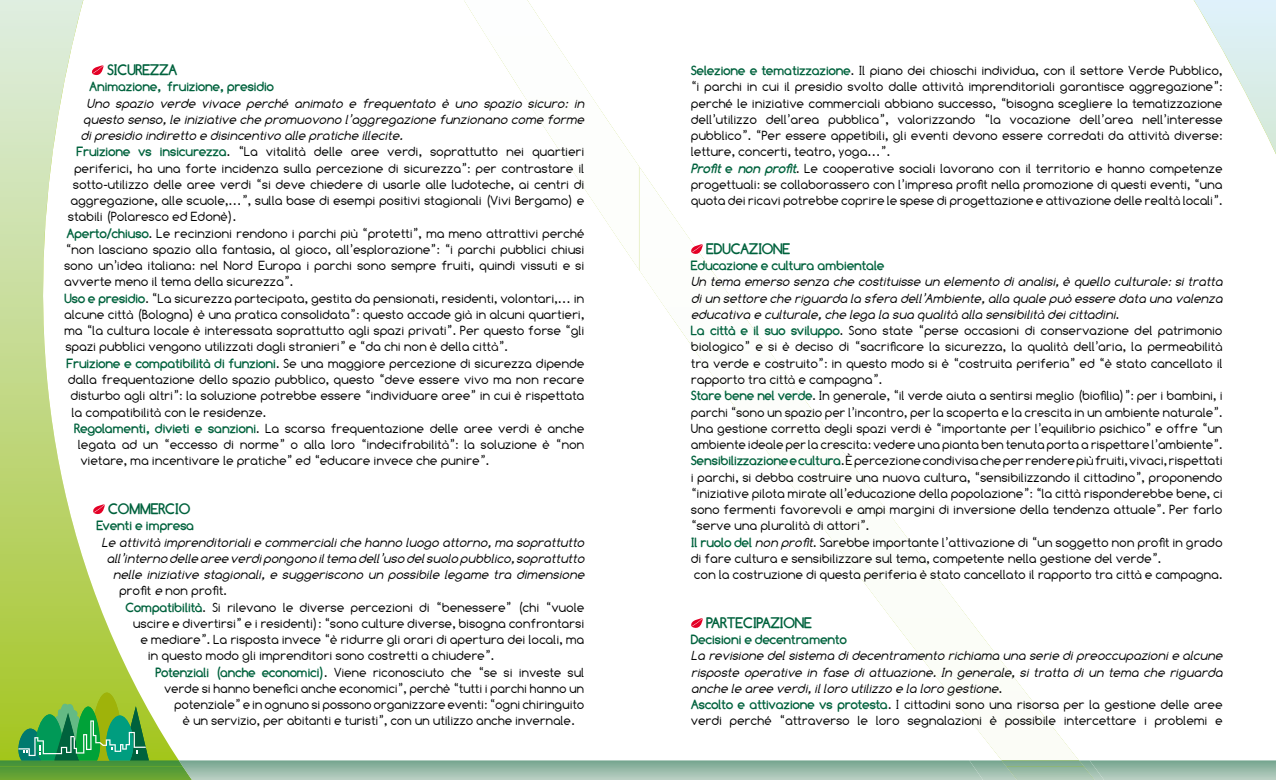
<style>
.page{position:relative;width:1276px;height:780px;background:#fff}
.page>*{position:absolute;margin:0;border:0;box-sizing:border-box;transform-origin:0 0}
.t1{font:700 15px "Comfortaa";color:#00623d}
.t2{font:13.12px/16.2px "Comfortaa";color:#000}
.t3{font:italic 13.12px/16.2px "Comfortaa";color:#000}
.t4{font:700 13.12px "Comfortaa";color:#00623d}
.s1{font-weight:700;color:#00623d}
.s2{font-style:italic}
.s3{font-weight:700;font-style:italic;color:#00623d}
.s4{font-style:normal}
.s5{font-weight:700;font-style:normal;color:#00623d}
</style>
<div class="page">
<svg style="left:0;top:0;width:139px;height:692px"></svg>
<svg style="left:1193px;top:0;width:83px;height:154px"></svg>
<svg style="left:0;top:692px;width:1276px;height:88px"></svg>
<svg style="left:90px;top:65px;width:14px;height:15px"></svg>
<svg style="left:91px;top:504px;width:14px;height:15px"></svg>
<svg style="left:691px;top:244px;width:12px;height:14px"></svg>
<svg style="left:691px;top:618px;width:12px;height:10px"></svg>
<p class="t1" style="left:107px;top:61px;width:71px">SICUREZZA</p>
<p class="t4" style="left:89px;top:79px;width:186px">Animazione, fruizione, presidio</p>
<p class="t3" style="left:87px;top:95px;width:502px">Uno spazio verde vivace perché animato e frequentato è uno spazio sicuro: in</p>
<p class="t3" style="left:83px;top:111px;width:506px">questo senso,le iniziative che promuovono l’aggregazione funzionano come forme</p>
<p class="t3" style="left:81px;top:127px;width:327px">dipresidio indiretto e disincentivo alle pratiche illecite.</p>
<p class="t2" style="left:77px;top:144px;width:509px"><span class="s1">Fruizione vs insicurezza</span>. “La vitalità delle aree verdi, soprattutto nei quartieri</p>
<p class="t2" style="left:74px;top:160px;width:511px">periferici, ha una forte incidenza sulla percezione di sicurezza”: per contrastare il</p>
<p class="t2" style="left:73px;top:176px;width:513px">sotto-utilizzo delle aree verdi “si deve chiedere di usarle alle ludoteche, ai centri di</p>
<p class="t2" style="left:71px;top:192px;width:515px">aggregazione, alle scuole,…”, sulla base di esempi positivi stagionali (Vivi Bergamo) e</p>
<p class="t2" style="left:68px;top:209px;width:170px">stabili (Polaresco ed Edonè).</p>
<p class="t2" style="left:67px;top:225px;width:519px"><span class="s1">Aperto/chiuso</span>. Le recinzioni rendono i parchi più “protetti”, ma meno attrattivi perché</p>
<p class="t2" style="left:66px;top:241px;width:520px">“non lasciano spazio alla fantasia, al gioco, all’esplorazione”: “i parchi pubblici chiusi</p>
<p class="t2" style="left:64px;top:257px;width:521px">sono un’idea italiana: nel Nord Europa i parchi sono sempre fruiti, quindi vissuti e si</p>
<p class="t2" style="left:64px;top:274px;width:231px">avverte meno il tema della sicurezza”.</p>
<p class="t2" style="left:64px;top:290px;width:521px"><span class="s1">Uso e presidio</span>. “La sicurezza partecipata, gestita da pensionati, residenti, volontari,… in</p>
<p class="t2" style="left:64px;top:306px;width:521px">alcune città (Bologna) è una pratica consolidata”: questo accade già in alcuni quartieri,</p>
<p class="t2" style="left:64px;top:322px;width:521px">ma “la cultura locale è interessata soprattutto agli spazi privati”. Per questo forse “gli</p>
<p class="t2" style="left:66px;top:339px;width:444px">spazi pubblici vengono utilizzati dagli stranieri” e “da chi non è della città”.</p>
<p class="t2" style="left:67px;top:355px;width:519px"><span class="s1">Fruizione e compatibilità di funzioni</span>. Se una maggiore percezione di sicurezza dipende</p>
<p class="t2" style="left:68px;top:371px;width:518px">dalla frequentazione dello spazio pubblico, questo “deve essere vivo ma non recare</p>
<p class="t2" style="left:71px;top:387px;width:515px">disturbo agli altri”: la soluzione potrebbe essere “individuare aree” in cui è rispettata</p>
<p class="t2" style="left:72px;top:404px;width:196px">la compatibilità con le residenze.</p>
<p class="t2" style="left:74px;top:420px;width:511px"><span class="s1">Regolamenti, divieti e sanzioni</span>. La scarsa frequentazione delle aree verdi è anche</p>
<p class="t2" style="left:78px;top:436px;width:508px">legata ad un “eccesso di norme” o alla loro “indecifrabilità”: la soluzione è “non</p>
<p class="t2" style="left:81px;top:452px;width:410px">vietare, ma incentivare le pratiche” ed “educare invece che punire”.</p>
<p class="t1" style="left:109px;top:500px;width:83px">COMMERCIO</p>
<p class="t4" style="left:97px;top:518px;width:99px">Eventi e impresa</p>
<p class="t3" style="left:102px;top:534px;width:487px">Le attività imprenditorialie commercialiche hanno luogo attorno,ma soprattutto</p>
<p class="t3" style="left:107px;top:550px;width:482px">all’interno delle aree verdipongono iltema dell’uso delsuolo pubblico,soprattutto</p>
<p class="t3" style="left:113px;top:566px;width:476px">nelle iniziative stagionali, e suggeriscono un possibile legame tra dimensione</p>
<p class="t2" style="left:119px;top:582px;width:109px">profit <span class="s2">e</span> non profit.</p>
<p class="t2" style="left:126px;top:599px;width:460px"><span class="s1">Compatibilità</span>. Si rilevano le diverse percezioni di “benessere” (chi “vuole</p>
<p class="t2" style="left:133px;top:615px;width:453px">uscire e divertirsi” e i residenti): “sono culture diverse, bisogna confrontarsi</p>
<p class="t2" style="left:141px;top:631px;width:445px">e mediare”. La risposta invece “è ridurre gli orari di apertura dei locali, ma</p>
<p class="t2" style="left:148px;top:647px;width:348px">in questo modo gli imprenditori sono costretti a chiudere”.</p>
<p class="t2" style="left:156px;top:664px;width:430px"><span class="s1">Potenziali (anche economici)</span>. Viene riconosciuto che “se si investe sul</p>
<p class="t2" style="left:164px;top:680px;width:421px">verde si hanno benefici anche economici”, perchè “tutti i parchi hanno un</p>
<p class="t2" style="left:174px;top:696px;width:411px">potenziale” e in ognuno si possono organizzare eventi: “ogni chiringuito</p>
<p class="t2" style="left:183px;top:712px;width:393px">è un servizio, per abitanti e turisti”, con un utilizzo anche invernale.</p>
<p class="t2" style="left:691px;top:62px;width:533px"><span class="s1">Selezione e tematizzazione</span>. Il piano dei chioschi individua, con il settore Verde Pubblico, “i parchi in cui il presidio svolto dalle attività imprenditoriali garantisce aggregazione”: perché le iniziative commerciali abbiano successo, “bisogna scegliere la tematizzazione dell’utilizzo dell’area pubblica”, valorizzando “la vocazione dell’area nell’interesse pubblico”. “Per essere appetibili, gli eventi devono essere corredati da attività diverse: letture, concerti, teatro, yoga…”.<br><span class="s3">Profit</span> <span class="s1">e</span> <span class="s3">non profit</span>. Le cooperative sociali lavorano con il territorio e hanno competenze progettuali: se collaborassero con l’impresa profit nella promozione di questi eventi, “una quota dei ricavi potrebbe coprire le spese di progettazione e attivazione delle realtà locali”.</p>
<p class="t1" style="left:706px;top:240px;width:85px">EDUCAZIONE</p>
<p class="t4" style="left:691px;top:258px;width:195px">Educazione e cultura ambientale</p>
<p class="t2" style="left:691px;top:274px;width:536px"><span class="s2">Un tema emerso senza che costituisse un elemento dianalisi,è quello culturale:sitratta diun settore che riguarda la sfera dell’Ambiente,alla quale può essere data una valenza educativa e culturale,che lega la sua qualità alla sensibilità deicittadini</span>.<br><span class="s1">La città e il suo sviluppo</span>. Sono state “perse occasioni di conservazione del patrimonio biologico” e si è deciso di “sacrificare la sicurezza, la qualità dell’aria, la permeabilità tra verde e costruito”: in questo modo si è “costruita periferia” ed “è stato cancellato il rapporto tra città e campagna”.<br><span class="s1">Stare bene nel verde</span>. In generale, “il verde aiuta a sentirsi meglio (biofilia)”: per i bambini, i parchi “sono un spazio per l’incontro, per la scoperta e la crescita in un ambiente naturale”.<br>Una gestione corretta degli spazi verdi è “importante per l’equilibrio psichico” e offre “un ambiente ideale per la crescita: vedere una pianta ben tenuta porta a rispettare l’ambiente”.<br><span class="s1">Sensibilizzazione e cultura</span>. È percezione condivisa che per rendere più fruiti, vivaci, rispettati i parchi, si debba costruire una nuova cultura, “sensibilizzando il cittadino”, proponendo “iniziative pilota mirate all’educazione della popolazione”: “la città risponderebbe bene, ci sono fermenti favorevoli e ampi margini di inversione della tendenza attuale”. Per farlo “serve una pluralità di attori”.<br><span class="s1">Il ruolo del</span> <span class="s2">non profit</span>. Sarebbe importante l’attivazione di “un soggetto non profit in grado di fare cultura e sensibilizzare sul tema, competente nella gestione del verde”.<br>con la costruzione di questa periferia è stato cancellato il rapporto tra città e campagna.</p>
<p class="t1" style="left:706px;top:614px;width:107px">PARTECIPAZIONE</p>
<p class="t4" style="left:691px;top:632px;width:157px">Decisioni e decentramento</p>
<p class="t3" style="left:691px;top:647px;width:536px">La revisione delsistema didecentramento richiama una serie dipreoccupazionie alcune risposte operative in fase di attuazione. In generale, si tratta di un tema che riguarda anche le aree verdi,illoro utilizzo e la loro gestione<span class="s4">.<br></span><span class="s5">Ascolto e attivazione vs protesta</span><span class="s4">. I cittadini sono una risorsa per la gestione delle aree verdi perché “attraverso le loro segnalazioni è possibile intercettare i problemi e</span></p>
</div>
